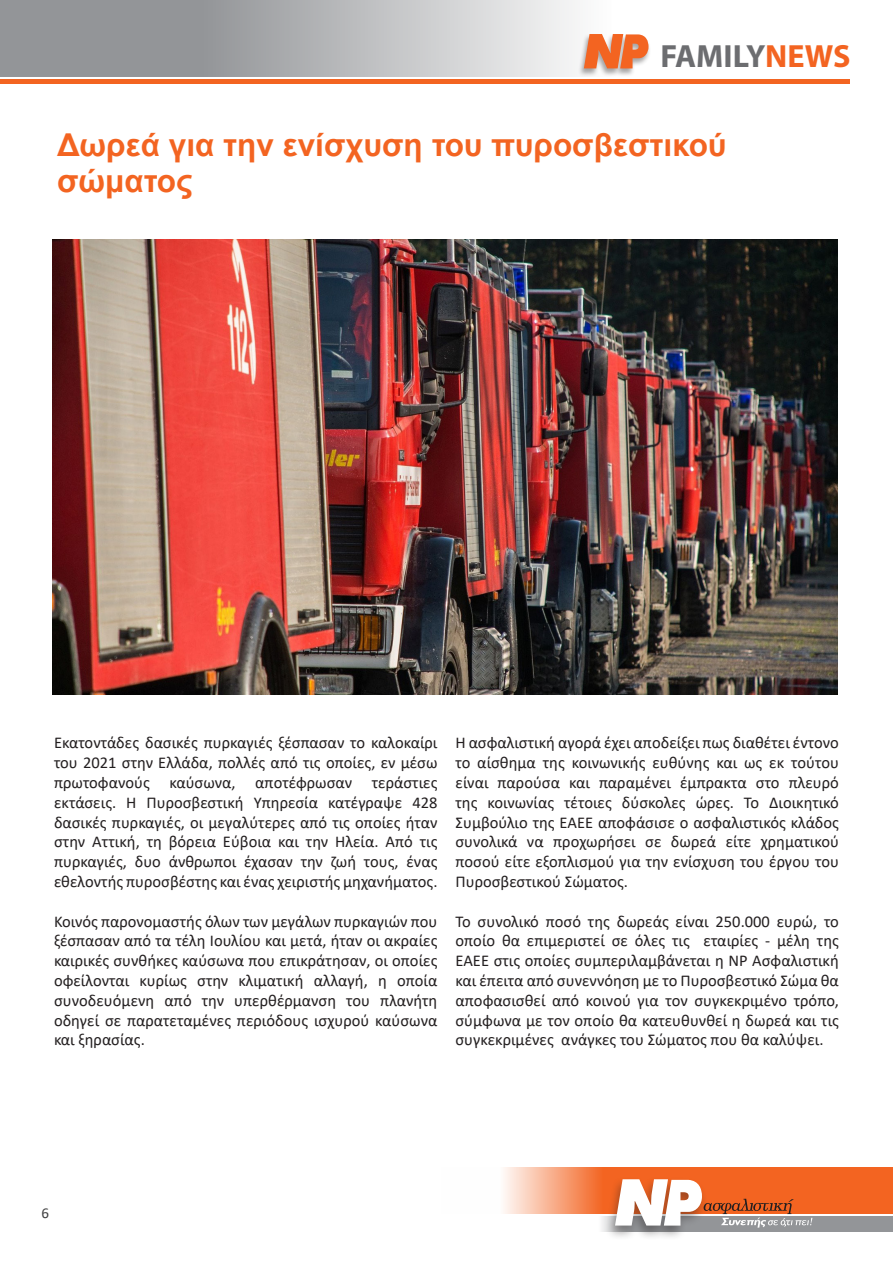
<style>
.page{position:relative;width:893px;height:1263px;background:#fff}
.page>*{position:absolute;margin:0;border:0;box-sizing:border-box;transform-origin:0 0}
.t1{font:700 32.25px "Myriad Pro";color:#6c6d70}
.t2{font:700 31.5px/36px "Arial";color:#f36421}
.t3{font:16.5px/19.8px "Calibri";color:#231f20;text-align:justify}
.t4{font:15px "Calibri";color:#3e3e3f}
.s1{color:#f36421}
</style>
<div class="page">
<div style="left:598px;top:1215px;width:295px;height:16px;background:#939598"></div>
<svg style="left:504px;top:1168px;width:389px;height:46px;background:#f5844f"></svg>
<div style="left:604px;top:1177px;width:104px;height:63px;background:#231f20;opacity:.4"></div>
<svg style="left:615px;top:1179px;width:197px;height:48px"></svg>
<svg style="left:0;top:0;width:577px;height:76px;background:#b2b4b6"></svg>
<hr style="left:0;top:80px;width:849px;height:4px;background:#f36421">
<div style="left:578px;top:33px;width:73px;height:44px;background:#231f20;opacity:.4"></div>
<svg style="left:584px;top:34px;width:64px;height:34px;background:#eb8454"></svg>
<img style="left:53px;top:240px;width:785px;height:454px">
<p class="t1" style="left:660px;top:35px;width:192px">FAMILY<span class="s1">NEWS</span></p>
<p class="t2" style="left:57px;top:128px;width:671px">Δωρεά για την ενίσχυση του πυροσβεστικού σώματος</p>
<p class="t3" style="left:54px;top:733px;width:385px">Εκατοντάδες δασικές πυρκαγιές ξέσπασαν το καλοκαίρι του 2021 στην Ελλάδα, πολλές από τις οποίες, εν μέσω πρωτοφανούς καύσωνα, αποτέφρωσαν τεράστιες εκτάσεις. Η Πυροσβεστική Υπηρεσία κατέγραψε 428 δασικές πυρκαγιές, οι μεγαλύτερες από τις οποίες ήταν στην Αττική, τη βόρεια Εύβοια και την Ηλεία. Από τις πυρκαγιές, δυο άνθρωποι έχασαν την ζωή τους, ένας εθελοντής πυροσβέστης και ένας χειριστής μηχανήματος.</p>
<p class="t3" style="left:54px;top:911px;width:385px">Κοινός παρονομαστής όλων των μεγάλων πυρκαγιών που ξέσπασαν από τα τέλη Ιουλίου και μετά, ήταν οι ακραίες καιρικές συνθήκες καύσωνα που επικράτησαν, οι οποίες οφείλονται κυρίως στην κλιματική αλλαγή, η οποία συνοδευόμενη από την υπερθέρμανση του πλανήτη οδηγεί σε παρατεταμένες περιόδους ισχυρού καύσωνα και ξηρασίας.</p>
<p class="t3" style="left:455px;top:733px;width:385px">Η ασφαλιστική αγορά έχει αποδείξει πως διαθέτει έντονο το αίσθημα της κοινωνικής ευθύνης και ως εκ τούτου είναι παρούσα και παραμένει έμπρακτα στο πλευρό της κοινωνίας τέτοιες δύσκολες ώρες. Το Διοικητικό Συμβούλιο της ΕΑΕΕ αποφάσισε ο ασφαλιστικός κλάδος συνολικά να προχωρήσει σε δωρεά είτε χρηματικού ποσού είτε εξοπλισμού για την ενίσχυση του έργου του Πυροσβεστικού Σώματος.</p>
<p class="t3" style="left:455px;top:911px;width:385px">Το συνολικό ποσό της δωρεάς είναι 250.000 ευρώ, το οποίο θα επιμεριστεί σε όλες τις εταιρίες - μέλη της ΕΑΕΕ στις οποίες συμπεριλαμβάνεται η NP Ασφαλιστική και έπειτα από συνεννόηση με το Πυροσβεστικό Σώμα θα αποφασισθεί από κοινού για τον συγκεκριμένο τρόπο, σύμφωνα με τον οποίο θα κατευθυνθεί η δωρεά και τις συγκεκριμένες ανάγκες του Σώματος που θα καλύψει.</p>
<p class="t4" style="left:41px;top:1203px;width:9px">6</p>
</div>
